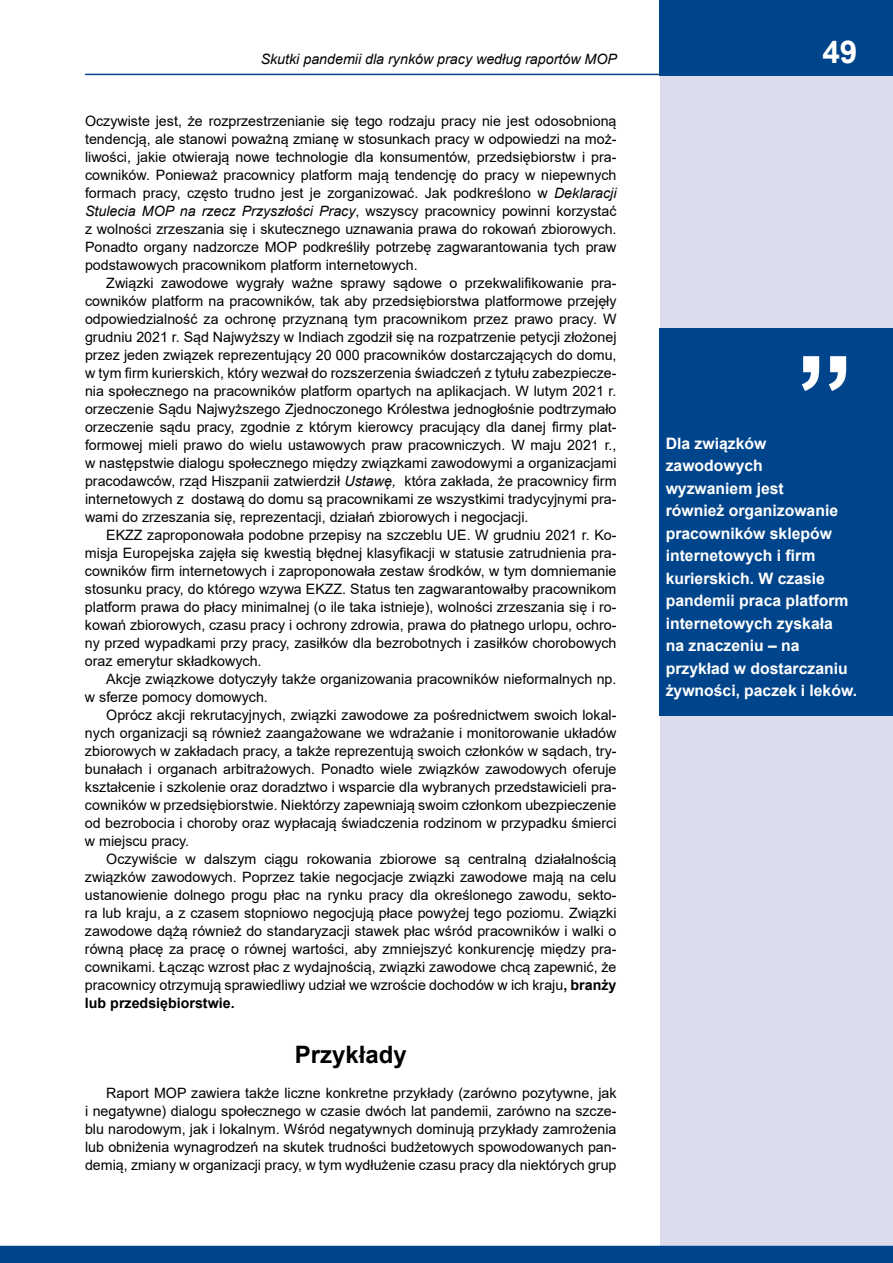
<style>
.page{position:relative;width:893px;height:1263px;background:#fff}
.page>*{position:absolute;margin:0;border:0;box-sizing:border-box;transform-origin:0 0}
.t1{font:700 117px "Arial";color:#fff}
.t2{font:700 31.5px "Arial";color:#fff}
.t3{font:700 24px "Arial";color:#000}
.t4{font:700 15.75px/22.5px "Arial";color:#fff}
.t5{font:14.25px/18px "Arial";color:#000;text-align:justify}
.t6{font:italic 14.25px "Arial";color:#000}
.s1{font-style:italic}
.s2{font-weight:700}
</style>
<div class="page">
<div style="left:660px;top:52px;width:233px;height:1211px;background:#dbddec"></div>
<div style="left:660px;top:0;width:233px;height:75px;background:#00458b"></div>
<hr style="left:85px;top:74px;width:575px;height:1px;background:#00458b">
<div style="left:0;top:1246px;width:893px;height:17px;background:#00458b"></div>
<div style="left:659px;top:328px;width:234px;height:387px;background:#00458b"></div>
<p class="t6" style="left:261px;top:50px;width:358px">Skutki pandemii dla rynków pracy według raportów MOP</p>
<p class="t5" style="left:85px;top:112px;width:533px">Oczywiste jest, że rozprzestrzenianie się tego rodzaju pracy nie jest odosobnioną tendencją, ale stanowi poważną zmianę w stosunkach pracy w odpowiedzi na moż&shy;liwości, jakie otwierają nowe technologie dla konsumentów, przedsiębiorstw i pra&shy;cowników. Ponieważ pracownicy platform mają tendencję do pracy w niepewnych formach pracy, często trudno jest je zorganizować. Jak podkreślono w <span class="s1">Deklaracji Stulecia MOP na rzecz Przyszłości Pracy</span>, wszyscy pracownicy powinni korzystać z wolności zrzeszania się i skutecznego uznawania prawa do rokowań zbiorowych.<br>Ponadto organy nadzorcze MOP podkreśliły potrzebę zagwarantowania tych praw podstawowych pracownikom platform internetowych.</p>
<p class="t5" style="left:106px;top:274px;width:512px">Związki zawodowe wygrały ważne sprawy sądowe o przekwalifikowanie pra-</p>
<p class="t5" style="left:85px;top:292px;width:533px">cowników platform na pracowników, tak aby przedsiębiorstwa platformowe przejęły</p>
<p class="t5" style="left:85px;top:310px;width:533px">odpowiedzialność za ochronę przyznaną tym pracownikom przez prawo pracy. W</p>
<p class="t5" style="left:85px;top:328px;width:533px">grudniu 2021 r. Sąd N ajwyższy w I ndiach zgodził się na rozpatrzenie petycji złożonej</p>
<p class="t5" style="left:85px;top:346px;width:533px">przez jeden związek reprezentujący 20 000 pracowników dostarczających do domu,</p>
<p class="t5" style="left:85px;top:364px;width:533px">w tym firm kurierskich, który wezwał do rozszerzenia świadczeń z tytułu zabezpiecze-</p>
<p class="t5" style="left:85px;top:382px;width:533px">nia społecznego na pracowników platform opartych na aplikacjach. W lutym 2021 r.</p>
<p class="t5" style="left:85px;top:400px;width:533px">orzeczenie Sądu N ajwyższego Zjednoczonego Królestwa jednogłośnie podtrzymało</p>
<p class="t5" style="left:85px;top:418px;width:533px">orzeczenie sądu pracy, zgodnie z którym kierowcy pracujący dla danej firmy plat-</p>
<p class="t5" style="left:85px;top:436px;width:533px">formowej mieli prawo do wielu ustawowych praw pracowniczych. W maju 2021 r.,</p>
<p class="t5" style="left:85px;top:454px;width:533px">w następstwie dialogu społecznego między związkami zawodowymi a organizacjami</p>
<p class="t5" style="left:85px;top:472px;width:533px">pracodawców, rząd H iszpanii zatwierdził <span class="s1">Ustawę,</span> która zakłada, że pracownicy firm</p>
<p class="t5" style="left:85px;top:490px;width:533px">internetowych z dostawą do domu są pracownikami ze wszystkimi tradycyjnymi pra-</p>
<p class="t5" style="left:85px;top:508px;width:445px">wami do zrzeszania się, reprezentacji, działań zbiorowych i negocjacji.</p>
<p class="t5" style="left:106px;top:526px;width:10px">EKZZ</p>
<p class="t5" style="left:85px;top:526px;width:533px;text-indent:62px">zaproponowała podobne przepisy na szczeblu UE . W grudniu 2021 r. Ko&shy;misja Europejska zajęła się kwestią błędnej klasyfikacji w statusie zatrudnienia pra&shy;cowników firm internetowych i zaproponowała zestaw środków, w tym domniemanie stosunku pracy, do którego wzywa EKZZ</p>
<p class="t5" style="left:85px;top:580px;width:533px;text-indent:257px">. Status ten zagwarantowałby pracownikom platform prawa do płacy minimalnej (o ile taka istnieje), wolności zrzeszania się i ro&shy;kowań zbiorowych, czasu pracy i ochrony zdrowia, prawa do płatnego urlopu, ochro&shy;ny przed wypadkami przy pracy, zasiłków dla bezrobotnych i zasiłków chorobowych oraz emerytur składkowych.</p>
<p class="t5" style="left:85px;top:670px;width:533px;text-indent:21px">Akcje związkowe dotyczyły także organizowania pracowników nieformalnych np. w sferze pomocy domowych.</p>
<p class="t5" style="left:85px;top:706px;width:533px;text-indent:21px">Oprócz akcji rekrutacyjnych, związki zawodowe za pośrednictwem swoich lokal&shy;nych organizacji są również zaangażowane we wdrażanie i monitorowanie układów zbiorowych w zakładach pracy, a także reprezentują swoich członków w sądach, try&shy;bunałach i organach arbitrażowych. Ponadto wiele związków zawodowych oferuje kształcenie i szkolenie oraz doradztwo i wsparcie dla wybranych przedstawicieli pra&shy;cowników w przedsiębiorstwie. N iektórzy zapewniają swoim członkom ubezpieczenie od bezrobocia i choroby oraz wypłacają świadczenia rodzinom w przypadku śmierci w miejscu pracy.</p>
<p class="t5" style="left:85px;top:850px;width:533px;text-indent:21px">Oczywiście w dalszym ciągu rokowania zbiorowe są centralną działalnością związków zawodowych. Poprzez takie negocjacje związki zawodowe mają na celu ustanowienie dolnego progu płac na rynku pracy dla określonego zawodu, sekto&shy;ra lub kraju, a z czasem stopniowo negocjują płace powyżej tego poziomu. Związki zawodowe dążą również do standaryzacji stawek płac wśród pracowników i walki o równą płacę za pracę o równej wartości, aby zmniejszyć konkurencję między pra&shy;cownikami. Łącząc wzrost płac z wydajnością, związki zawodowe chcą zapewnić, że pracownicy otrzymują sprawiedliwy udział we wzroście dochodów w ich kraju<span class="s2">, branży lub przedsiębiorstwie.</span></p>
<h3 class="t3" style="left:295px;top:1038px;width:114px">Przykłady</h3>
<p class="t5" style="left:85px;top:1084px;width:533px;text-indent:21px">Raport MOP zawiera także liczne konkretne przykłady (zarówno pozytywne, jak i negatywne) dialogu społecznego w czasie dwóch lat pandemii, zarówno na szcze&shy;blu narodowym, jak i lokalnym. Wśród negatywnych dominują przykłady zamrożenia lub obniżenia wynagrodzeń na skutek trudności budżetowych spowodowanych pan&shy;demią, zmiany w organizacji pracy, w tym wydłużenie czasu pracy dla niektórych grup</p>
<h2 class="t2" style="left:822px;top:30px;width:37px">49</h2>
<h1 class="t1" style="left:796px;top:249px;width:60px">„</h1>
<p class="t4" style="left:666px;top:432px;width:193px">Dla związków zawodowych<br>wyzwaniem jest<br>również organizowanie pracowników sklepów internetowych i firm kurierskich. W czasie pandemii praca platform internetowych zyskała<br>na znaczeniu – na przykład w dostarczaniu żywności, paczek i leków.</p>
</div>
